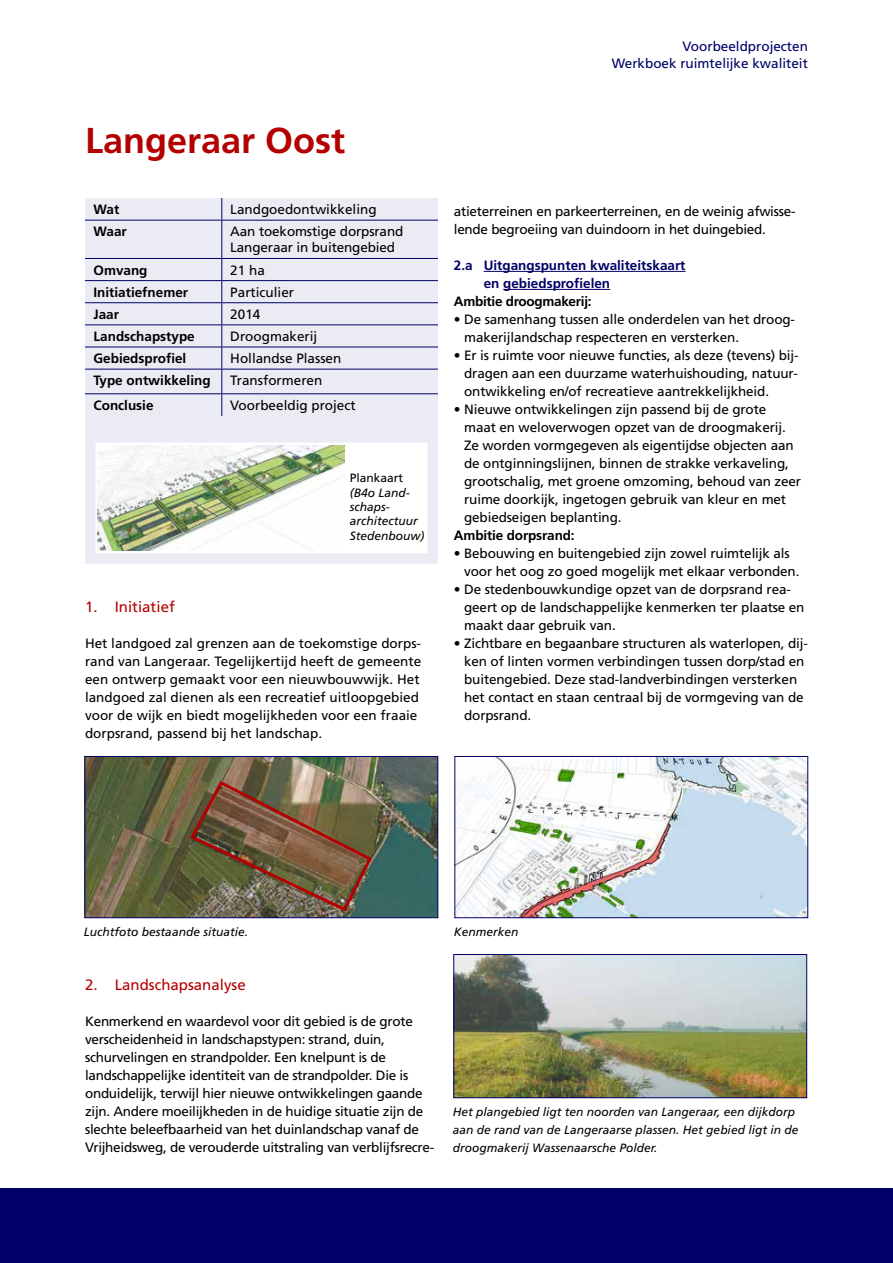
<style>
.page{position:relative;width:893px;height:1263px;background:#fff}
.page>*{position:absolute;margin:0;border:0;box-sizing:border-box;transform-origin:0 0}
.t1{font:700 36px "Frutiger LT Std";color:#b40000}
.t2{font:15px "Frutiger LT Std";color:#b40000}
.t3{font:13.5px/18px "Frutiger LT Std";letter-spacing:-.01em;color:#000}
.t4{font:700 13.5px "Frutiger LT Std";color:#000}
.t5{font:700 13.5px/18px "Frutiger LT Std";color:#000068}
.t6{font:13.5px/16.5px "Frutiger LT Std";color:#000068;text-align:right}
.t7{font:700 13.5px "Frutiger LT Std";letter-spacing:-.02em;color:#000}
.t8{font:italic 12px/14.4px "Frutiger LT Std";color:#000}
.t9{font:12px "Frutiger LT Std";color:#000}
</style>
<div class="page">
<div style="left:0;top:1188px;width:893px;height:75px;background:#000068"></div>
<hr style="left:484px;top:271px;width:201px;height:1px;background:#000068">
<hr style="left:503px;top:289px;width:107px;height:1px;background:#000068">
<div style="left:85px;top:198px;width:353px;height:306px;background:#ebebf4"></div>
<svg style="left:221px;top:198px;width:1px;height:22px"></svg>
<hr style="left:85px;top:220px;width:137px;height:1px;background:#000068">
<hr style="left:222px;top:220px;width:216px;height:1px;background:#000068">
<hr style="left:221px;top:221px;width:1px;height:37px;background:#000068">
<hr style="left:85px;top:258px;width:137px;height:1px;background:#000068">
<hr style="left:222px;top:258px;width:216px;height:1px;background:#000068">
<hr style="left:85px;top:280px;width:137px;height:1px;background:#000068">
<hr style="left:222px;top:280px;width:216px;height:1px;background:#000068">
<hr style="left:85px;top:302px;width:137px;height:1px;background:#000068">
<hr style="left:222px;top:302px;width:216px;height:1px;background:#000068">
<hr style="left:85px;top:324px;width:137px;height:1px;background:#000068">
<hr style="left:222px;top:324px;width:216px;height:1px;background:#000068">
<hr style="left:85px;top:347px;width:137px;height:1px;background:#000068">
<hr style="left:222px;top:347px;width:216px;height:1px;background:#000068">
<hr style="left:85px;top:369px;width:137px;height:1px;background:#000068">
<hr style="left:222px;top:369px;width:216px;height:1px;background:#000068">
<hr style="left:85px;top:393px;width:137px;height:1px;background:#000068">
<hr style="left:222px;top:393px;width:216px;height:1px;background:#000068">
<svg style="left:221px;top:259px;width:1px;height:157px"></svg>
<img style="left:87px;top:758px;width:349px;height:158px">
<div style="left:85px;top:756px;width:353px;height:162px;border:1px solid #000068"></div>
<img style="left:456px;top:758px;width:350px;height:158px">
<div style="left:454px;top:756px;width:354px;height:162px;border:1px solid #000068"></div>
<img style="left:455px;top:956px;width:350px;height:140px">
<div style="left:453px;top:954px;width:354px;height:144px;border:1px solid #000068"></div>
<div style="left:85px;top:432px;width:353px;height:132px;background:#fff;border:10px solid #ebebf4"></div>
<img style="left:98px;top:445px;width:246px;height:106px">
<img style="left:188px;top:779px;width:186px;height:134px">
<h1 class="t1" style="left:85px;top:119px;width:262px">Langeraar Oost</h1>
<p class="t4" style="left:94px;top:202px;width:27px">Wat</p>
<p class="t3" style="left:230px;top:201px;width:148px">Landgoedontwikkeling</p>
<p class="t4" style="left:94px;top:224px;width:35px">Waar</p>
<p class="t3" style="left:230px;top:224px;width:175px;line-height:16.2px">Aan toekomstige dorpsrand<br>Langeraar in buitengebied</p>
<p class="t4" style="left:94px;top:262px;width:56px">Omvang</p>
<p class="t3" style="left:230px;top:261px;width:36px">21 ha</p>
<p class="t4" style="left:94px;top:284px;width:96px">Initiatiefnemer</p>
<p class="t3" style="left:230px;top:283px;width:65px">Particulier</p>
<p class="t4" style="left:94px;top:306px;width:27px">Jaar</p>
<p class="t3" style="left:230px;top:305px;width:32px">2014</p>
<p class="t4" style="left:94px;top:328px;width:103px">Landschapstype</p>
<p class="t3" style="left:230px;top:327px;width:89px">Droogmakerij</p>
<p class="t4" style="left:94px;top:350px;width:94px">Gebiedsprofiel</p>
<p class="t3" style="left:230px;top:349px;width:113px">Hollandse Plassen</p>
<p class="t4" style="left:94px;top:373px;width:119px">Type ontwikkeling</p>
<p class="t3" style="left:230px;top:372px;width:94px">Transformeren</p>
<p class="t4" style="left:94px;top:397px;width:61px">Conclusie</p>
<p class="t3" style="left:230px;top:396px;width:127px">Voorbeeldig project</p>
<p class="t9" style="left:350px;top:471px;width:55px">Plankaart</p>
<p class="t8" style="left:350px;top:485px;width:76px">(B4o Land&shy;schaps&shy;architectuur<br>Stedenbouw)</p>
<p class="t2" style="left:85px;top:598px;width:91px">1. Initiatief</p>
<p class="t3" style="left:85px;top:634px;width:338px">Het landgoed zal grenzen aan de toekomstige dorps&shy;rand van Langeraar. Tegelijkertijd heeft de gemeente een ontwerp gemaakt voor een nieuwbouwwijk. Het landgoed zal dienen als een recreatief uitloopgebied voor de wijk en biedt mogelijkheden voor een fraaie dorpsrand, passend bij het landschap.</p>
<p class="t6" style="left:612px;top:38px;width:198px">Voorbeeldprojecten<br>Werkboek ruimtelijke kwaliteit</p>
<p class="t3" style="left:454px;top:202px;width:343px">atieterreinen en parkeerterreinen, en de weinig afwisse&shy;lende begroeiing van duindoorn in het duingebied.</p>
<p class="t5" style="left:484px;top:256px;width:203px;text-indent:-30px">2.a Uitgangspunten kwaliteitskaart en gebiedsprofielen</p>
<p class="t7" style="left:454px;top:293px;width:139px">Ambitie droogmakerij:</p>
<p class="t3" style="left:464px;top:310px;width:332px;text-indent:-10px">• De samenhang tussen alle onderdelen van het droog&shy;makerijlandschap respecteren en versterken.</p>
<p class="t3" style="left:464px;top:346px;width:336px;text-align:justify;text-indent:-10px">• Er is ruimte voor nieuwe functies, als deze (tevens) bij&shy;dragen aan een duurzame waterhuishouding, natuur&shy;ontwikkeling en/of recreatieve aantrekkelijkheid.</p>
<p class="t3" style="left:464px;top:400px;width:338px;text-indent:-10px">• Nieuwe ontwikkelingen zijn passend bij de grote maat en weloverwogen opzet van de droogmakerij.<br>Ze worden vormgegeven als eigentijdse objecten aan de ontginningslijnen, binnen de strakke verkaveling, grootschalig, met groene omzoming, behoud van zeer ruime doorkijk, ingetogen gebruik van kleur en met gebiedseigen beplanting.</p>
<p class="t4" style="left:454px;top:527px;width:122px">Ambitie dorpsrand:</p>
<p class="t3" style="left:464px;top:544px;width:337px;text-indent:-10px">• Bebouwing en buitengebied zijn zowel ruimtelijk als voor het oog zo goed mogelijk met elkaar verbonden.</p>
<p class="t3" style="left:464px;top:580px;width:342px;text-indent:-10px">• De stedenbouwkundige opzet van de dorpsrand rea&shy;geert op de landschappelijke kenmerken ter plaatse en maakt daar gebruik van.</p>
<p class="t3" style="left:464px;top:634px;width:345px;text-indent:-10px">• Zichtbare en begaanbare structuren als waterlopen, dij&shy;ken of linten vormen verbindingen tussen dorp/stad en buitengebied. Deze stad-landverbindingen versterken het contact en staan centraal bij de vormgeving van de dorpsrand.</p>
<p class="t8" style="left:84px;top:925px;width:166px">Luchtfoto bestaande situatie.</p>
<p class="t8" style="left:454px;top:925px;width:66px">Kenmerken</p>
<p class="t2" style="left:85px;top:976px;width:162px">2. Landschapsanalyse</p>
<p class="t3" style="left:85px;top:1012px;width:351px">Kenmerkend en waardevol voor dit gebied is de grote verscheidenheid in landschapstypen: strand, duin, schurvelingen en strandpolder. Een knelpunt is de landschappelijke identiteit van de strandpolder. Die is onduidelijk, terwijl hier nieuwe ontwikkelingen gaande zijn. Andere moeilijkheden in de huidige situatie zijn de slechte beleefbaarheid van het duinlandschap vanaf de Vrijheidsweg, de verouderde uitstraling van verblijfsrecre-</p>
<p class="t8" style="left:453px;top:1103px;width:347px;line-height:18px">Het plangebied ligt ten noorden van Langeraar, een dijkdorp aan de rand van de Langeraarse plassen. Het gebied ligt in de droogmakerij Wassenaarsche Polder.</p>
</div>
